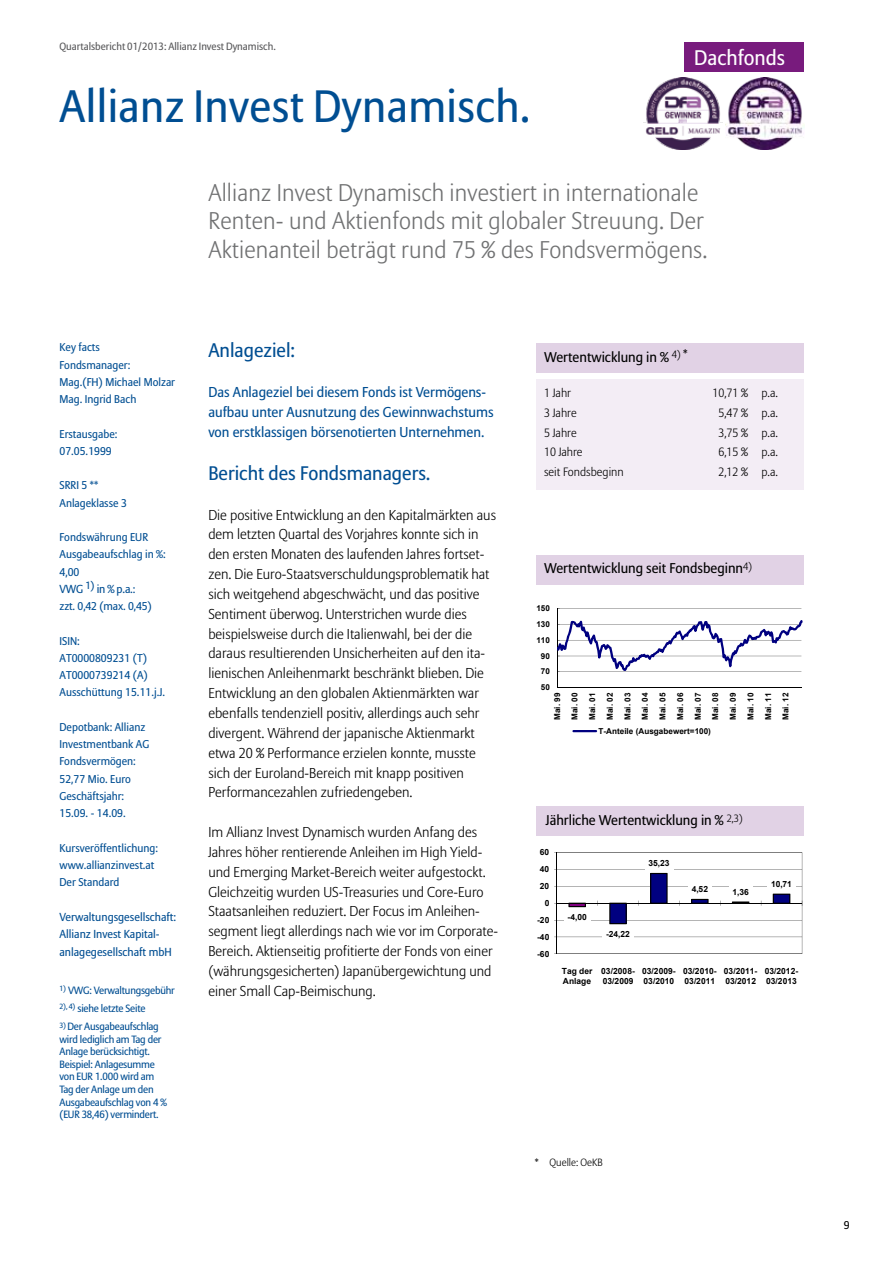
<style>
.page{position:relative;width:893px;height:1263px;background:#fff}
.page>*{position:absolute;margin:0;border:0;box-sizing:border-box;transform-origin:0 0}
.t1{font:45px "Allianz Sans";letter-spacing:.01em;color:#004e92}
.t2{font:300 24px/28.8px "Allianz Sans";letter-spacing:.005em;color:#707172}
.t3{font:21px "Allianz Sans";color:#fff}
.t4{font:19.5px "Allianz Sans";color:#004e92}
.t5{font:300 14.25px/19.8px "Allianz Sans";color:#000}
.t6{font:14.25px/19.8px "Allianz Sans";color:#004e92}
.t7{font:14.1px "Allianz Sans";color:#000}
.t8{font:300 12px "Allianz Sans";color:#000}
.t9{font:11.55px/17.7px "Allianz Sans";color:#004e92}
.t10{font:11.25px/17.2px "Allianz Sans";color:#004e92}
.t11{font:11.25px "Allianz Sans";color:#000}
.t12{font:10.5px/12.6px "Allianz Sans";letter-spacing:-.02em;color:#004e92}
.t13{font:10.5px "Allianz Sans";color:#58585a}
.t14{font:300 10.5px "Allianz Sans";color:#000}
.t15{font:700 8.4px/9.8px "Arial";letter-spacing:-.005em;color:#000}
.t16{font:700 8.1px/17.5px "Arial";letter-spacing:-.005em;color:#000;text-align:justify}
.s1{font-size:11.25px}
</style>
<div class="page">
<hr style="left:557px;top:608px;width:244px;height:1px;background:#000">
<hr style="left:557px;top:608px;width:1px;height:80px;background:#000">
<hr style="left:557px;top:687px;width:244px;height:1px;background:#000">
<svg style="left:557px;top:620px;width:245px;height:52px"></svg>
<svg style="left:573px;top:731px;width:25px;height:2px"></svg>
<hr style="left:572px;top:730px;width:25px;height:2px;background:#000080">
<div style="left:536px;top:343px;width:268px;height:30px;background:#e1d2e5"></div>
<div style="left:685px;top:43px;width:119px;height:29px;background:#781b7d"></div>
<div style="left:536px;top:555px;width:268px;height:30px;background:#e1d2e5"></div>
<div style="left:536px;top:806px;width:268px;height:30px;background:#e1d2e5"></div>
<svg style="left:554px;top:852px;width:249px;height:102px"></svg>
<div style="left:564px;top:910px;width:27px;height:14px;background:#fff"></div>
<div style="left:602px;top:927px;width:32px;height:14px;background:#fff"></div>
<div style="left:645px;top:856px;width:28px;height:14px;background:#fff"></div>
<div style="left:688px;top:882px;width:24px;height:14px;background:#fff"></div>
<div style="left:729px;top:885px;width:24px;height:13px;background:#fff"></div>
<div style="left:767px;top:877px;width:29px;height:13px;background:#fff"></div>
<div style="left:536px;top:379px;width:268px;height:111px;background:#f3edf5"></div>
<img style="left:643px;top:78px;width:79px;height:72px">
<img style="left:726px;top:78px;width:78px;height:72px">
<p class="t13" style="left:60px;top:40px;width:218px">Quartalsbericht 01/2013: Allianz Invest Dynamisch.</p>
<h1 class="t1" style="left:60px;top:80px;width:473px">Allianz Invest Dynamisch.</h1>
<h3 class="t3" style="left:694px;top:45px;width:92px">Dachfonds</h3>
<p class="t10" style="left:60px;top:339px;width:117px">Key facts<br>Fondsmanager:<br>Mag.(FH) Michael Molzar<br>Mag. Ingrid Bach</p>
<p class="t10" style="left:60px;top:425px;width:60px">Erstausgabe:<br>07.05.1999</p>
<p class="t10" style="left:60px;top:477px;width:69px">SRRI 5 **<br>Anlageklasse 3</p>
<p class="t10" style="left:60px;top:529px;width:108px">Fondswährung EUR<br>Ausgabeaufschlag in %:<br>4,00</p>
<p class="t9" style="left:60px;top:580px;width:77px">VWG <sup>1)</sup> in % p.a.<span class="s1">:</span></p>
<p class="t10" style="left:60px;top:598px;width:94px">zzt. 0,42 (max. 0,45)</p>
<p class="t10" style="left:60px;top:632px;width:107px">ISIN:<br>AT0000809231 (T)<br>AT0000739214 (A)<br>Ausschüttung 15.11.j.J.</p>
<p class="t10" style="left:60px;top:719px;width:91px">Depotbank: Allianz<br>Investmentbank AG<br>Fondsvermögen:<br>52,77 Mio. Euro<br>Geschäftsjahr:<br>15.09. - 14.09.</p>
<p class="t10" style="left:60px;top:839px;width:100px">Kursveröffentlichung: www.allianzinvest.at<br>Der Standard</p>
<p class="t9" style="left:60px;top:908px;width:118px">Verwaltungsgesellschaft:<br>Allianz Invest Kapital&shy;anlagegesellschaft mbH</p>
<p class="t12" style="left:60px;top:981px;width:117px;line-height:18.1px"><sup>1)</sup> VWG: Verwaltungsgebühr<br><sup>2),</sup> <sup>4)</sup> siehe letzte Seite</p>
<p class="t12" style="left:60px;top:1020px;width:109px"><sup>3)</sup> Der Ausgabeaufschlag wird lediglich am Tag der<br>Anlage berücksichtigt.<br>Beispiel: Anlagesumme von EUR 1.000 wird am<br>Tag der Anlage um den<br>Ausgabeaufschlag von 4 % (EUR 38,46) vermindert.</p>
<h2 class="t2" style="left:208px;top:179px;width:500px">Allianz Invest Dynamisch investiert in internationale<br>Renten- und Aktienfonds mit globaler Streuung. Der<br>Aktienanteil beträgt rund 75 % des Fondsvermögens.</h2>
<h3 class="t4" style="left:208px;top:339px;width:88px">Anlageziel:</h3>
<p class="t6" style="left:208px;top:383px;width:287px">Das Anlageziel bei diesem Fonds ist Vermögens&shy;aufbau unter Ausnutzung des Gewinnwachstums von erstklassigen börsenotierten Unternehmen.</p>
<h3 class="t4" style="left:208px;top:461px;width:224px">Bericht des Fondsmanagers.</h3>
<p class="t5" style="left:208px;top:505px;width:289px">Die positive Entwicklung an den Kapitalmärkten aus dem letzten Quartal des Vorjahres konnte sich in den ersten Monaten des laufenden Jahres fortset&shy;zen. Die Euro-Staatsverschuldungsproblematik hat sich weitgehend abgeschwächt, und das positive Sentiment überwog. Unterstrichen wurde dies beispielsweise durch die Italienwahl, bei der die daraus resultierenden Unsicherheiten auf den ita&shy;lienischen Anleihenmarkt beschränkt blieben. Die Entwicklung an den globalen Aktienmärkten war ebenfalls tendenziell positiv, allerdings auch sehr divergent. Während der japanische Aktienmarkt etwa 20 % Performance erzielen konnte, musste sich der Euroland-Bereich mit knapp positiven Performancezahlen zufriedengeben.</p>
<p class="t5" style="left:208px;top:823px;width:291px">Im Allianz Invest Dynamisch wurden Anfang des Jahres höher rentierende Anleihen im High Yield&shy;und Emerging Market-Bereich weiter aufgestockt.<br>Gleichzeitig wurden US-Treasuries und Core-Euro Staatsanleihen reduziert. Der Focus im Anleihen&shy;segment liegt allerdings nach wie vor im Corporate-Bereich. Aktienseitig profitierte der Fonds von einer (währungsgesicherten) Japanübergewichtung und einer Small Cap-Beimischung.</p>
<p class="t7" style="left:544px;top:348px;width:145px">Wertentwicklung in % <sup>4)</sup> <sup>*</sup></p>
<p class="t8" style="left:544px;top:385px;width:28px">1 Jahr</p>
<p class="t8" style="left:712px;top:385px;width:67px">10,71 % p.a.</p>
<p class="t8" style="left:544px;top:405px;width:34px">3 Jahre</p>
<p class="t8" style="left:718px;top:405px;width:61px">5,47 % p.a.</p>
<p class="t8" style="left:544px;top:425px;width:34px">5 Jahre</p>
<p class="t8" style="left:718px;top:425px;width:61px">3,75 % p.a.</p>
<p class="t8" style="left:544px;top:445px;width:40px">10 Jahre</p>
<p class="t8" style="left:718px;top:445px;width:61px">6,15 % p.a.</p>
<p class="t8" style="left:544px;top:465px;width:81px">seit Fondsbeginn</p>
<p class="t8" style="left:718px;top:465px;width:61px">2,12 % p.a.</p>
<p class="t7" style="left:544px;top:560px;width:209px">Wertentwicklung seit Fondsbeginn<sup>4)</sup></p>
<p class="t16" style="left:536px;top:600px;width:15px">150</p>
<p class="t16" style="left:536px;top:616px;width:15px">130</p>
<p class="t16" style="left:536px;top:631px;width:15px">110</p>
<p class="t16" style="left:541px;top:647px;width:11px">90</p>
<p class="t16" style="left:541px;top:663px;width:11px">70</p>
<p class="t16" style="left:541px;top:679px;width:11px">50</p>
<p class="t16" style="left:549px;top:720px;width:29px;rotate:-90deg">Mai. 99<br>Mai. 00<br>Mai. 01<br>Mai. 02<br>Mai. 03<br>Mai. 04<br>Mai. 05<br>Mai. 06<br>Mai. 07<br>Mai. 08<br>Mai. 09<br>Mai. 10<br>Mai. 11<br>Mai. 12</p>
<p class="t16" style="left:598px;top:722px;width:114px">T-Anteile (Ausgabewert=100)</p>
<p class="t7" style="left:546px;top:812px;width:198px">Jährliche Wertentwicklung in % <sup>2,3)</sup></p>
<p class="t15" style="left:540px;top:848px;width:11px">60</p>
<p class="t15" style="left:540px;top:865px;width:11px">40</p>
<p class="t15" style="left:540px;top:881px;width:11px">20</p>
<p class="t15" style="left:545px;top:898px;width:6px">0</p>
<p class="t15" style="left:537px;top:915px;width:14px">-20</p>
<p class="t15" style="left:537px;top:932px;width:14px">-40</p>
<p class="t15" style="left:537px;top:949px;width:14px">-60</p>
<p class="t15" style="left:568px;top:912px;width:21px">-4,00</p>
<p class="t15" style="left:648px;top:859px;width:23px">35,23</p>
<p class="t15" style="left:606px;top:929px;width:25px">-24,22</p>
<p class="t15" style="left:692px;top:885px;width:18px">4,52</p>
<p class="t15" style="left:732px;top:887px;width:18px">1,36</p>
<p class="t15" style="left:771px;top:879px;width:23px">10,71</p>
<p class="t15" style="left:562px;top:966px;width:32px">Tag der<br>Anlage</p>
<p class="t15" style="left:601px;top:966px;width:35px">03/2008-<br>03/2009</p>
<p class="t15" style="left:642px;top:966px;width:35px">03/2009-<br>03/2010</p>
<p class="t15" style="left:683px;top:966px;width:35px">03/2010-<br>03/2011</p>
<p class="t15" style="left:724px;top:966px;width:35px">03/2011-<br>03/2012</p>
<p class="t15" style="left:765px;top:966px;width:35px">03/2012-<br>03/2013</p>
<p class="t14" style="left:535px;top:1156px;width:70px">* Quelle: OeKB</p>
<p class="t11" style="left:844px;top:1218px;width:7px">9</p>
</div>
